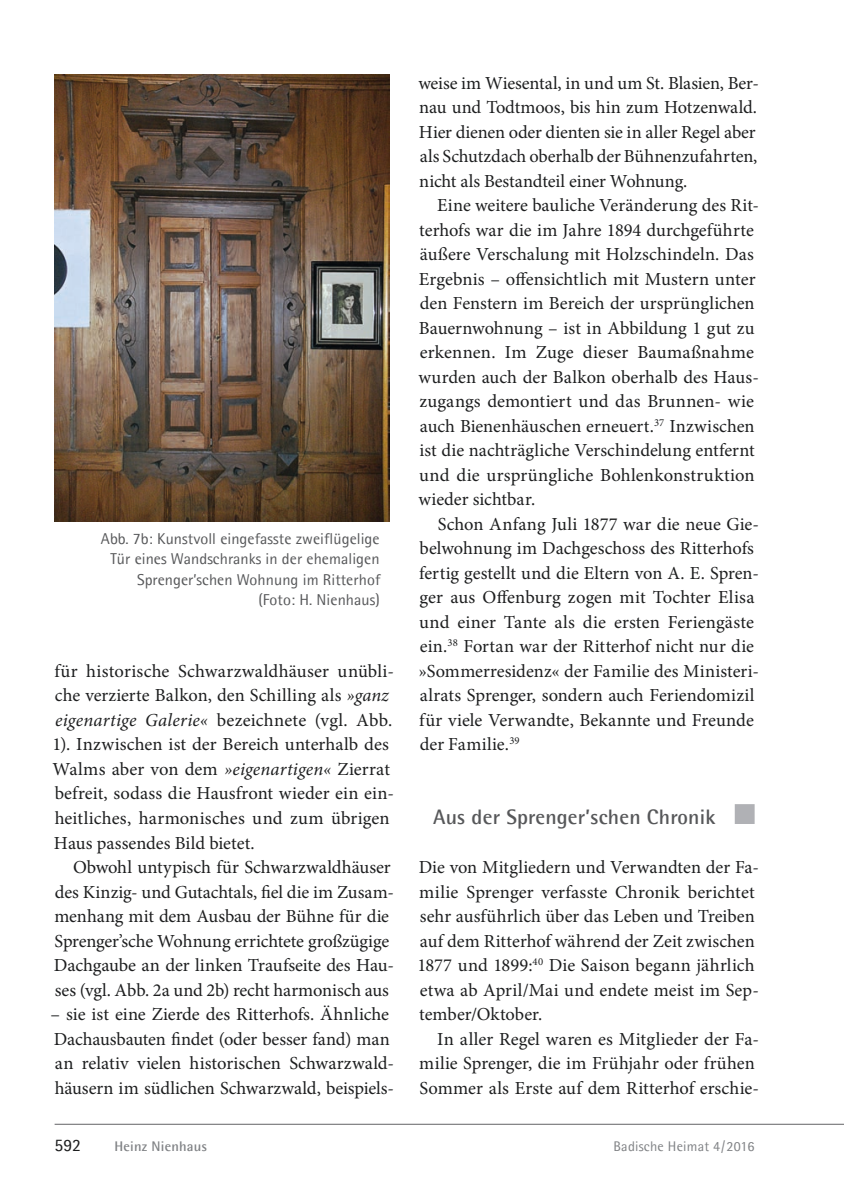
<style>
.page{position:relative;width:844px;height:1191px;background:#fff}
.page>*{position:absolute;margin:0;border:0;box-sizing:border-box;transform-origin:0 0}
.t1{font:700 21px "Agfa Rotis Semisans";letter-spacing:.01em;color:#57585a}
.t2{font:18.38px/24.5px "Minion Pro";color:#1d1e1f}
.t3{font:17.5px "Agfa Rotis Semisans";color:#1d1e1f}
.t4{font:15.75px/20.1px "Agfa Rotis Semisans";letter-spacing:.005em;color:#57585a;text-align:right}
.t5{font:14px "Agfa Rotis Semisans";letter-spacing:.015em;color:#808285}
.t6{font:700 14px "Agfa Rotis Semisans";letter-spacing:.015em;color:#808285}
.s1{font-style:italic}
</style>
<div class="page">
<hr style="left:55px;top:1124px;width:788px;height:1px;background:#636366">
<div style="left:734px;top:804px;width:20px;height:20px;background:#b0b1b5"></div>
<img style="left:55px;top:74px;width:334px;height:447px">
<p class="t4" style="left:101px;top:529px;width:281px">Abb. 7b: Kunstvoll eingefasste zweiflügelige Tür eines Wandschranks in der ehemaligen Sprenger’schen Wohnung im Ritterhof (Foto: H. Nienhaus)</p>
<p class="t2" style="left:54px;top:660px;width:341px">für historische Schwarzwaldhäuser unübli-</p>
<p class="t2" style="left:55px;top:685px;width:335px">che verzierte Balkon, den Schilling als <span class="s1">»ganz</span></p>
<p class="t2" style="left:55px;top:709px;width:339px"><span class="s1">eigenartige Galerie«</span> bezeichnete (vgl. Abb.</p>
<p class="t2" style="left:52px;top:734px;width:338px">1). Inzwischen ist der Bereich unterhalb des</p>
<p class="t2" style="left:52px;top:758px;width:339px">Walms aber von dem <span class="s1">»eigenartigen«</span> Zierrat</p>
<p class="t2" style="left:55px;top:783px;width:341px">befreit, sodass die Hausfront wieder ein ein-</p>
<p class="t2" style="left:55px;top:807px;width:336px">heitliches, harmonisches und zum übrigen</p>
<p class="t2" style="left:54px;top:832px;width:202px">Haus passendes Bild bietet.</p>
<p class="t2" style="left:73px;top:856px;width:319px">Obwohl untypisch für Schwarzwaldhäuser</p>
<p class="t2" style="left:55px;top:881px;width:340px">des Kinzig- und Gutachtals, fiel die im Zusam-</p>
<p class="t2" style="left:54px;top:905px;width:336px">menhang mit dem Ausbau der Bühne für die</p>
<p class="t2" style="left:54px;top:930px;width:336px">Sprenger’sche Wohnung errichtete großzügige</p>
<p class="t2" style="left:54px;top:954px;width:341px">Dachgaube an der linken Traufseite des Hau-</p>
<p class="t2" style="left:55px;top:979px;width:335px">ses (vgl. Abb. 2a und 2b) recht harmonisch aus</p>
<p class="t2" style="left:51px;top:1003px;width:345px">– sie ist eine Zierde des Ritterhofs. Ähnliche Dachausbauten findet (oder besser fand) man an relativ vielen historischen Schwarzwald&shy;häusern im südlichen Schwarzwald, beispiels-</p>
<p class="t2" style="left:418px;top:72px;width:342px">weise im Wiesental, in und um St. Blasien, Ber-</p>
<p class="t2" style="left:419px;top:97px;width:339px">nau und Todtmoos, bis hin zum Hotzenwald.</p>
<p class="t2" style="left:419px;top:121px;width:338px">Hier dienen oder dienten sie in aller Regel aber</p>
<p class="t2" style="left:419px;top:146px;width:339px">als Schutzdach oberhalb der Bühnenzufahrten,</p>
<p class="t2" style="left:419px;top:170px;width:269px">nicht als Bestandteil einer Wohnung.</p>
<p class="t2" style="left:437px;top:195px;width:323px">Eine weitere bauliche Veränderung des Rit-</p>
<p class="t2" style="left:419px;top:219px;width:336px">terhofs war die im Jahre 1894 durchgeführte</p>
<p class="t2" style="left:419px;top:244px;width:335px">äußere Verschalung mit Holzschindeln. Das</p>
<p class="t2" style="left:419px;top:268px;width:338px">Ergebnis – offensichtlich mit Mustern unter</p>
<p class="t2" style="left:420px;top:293px;width:336px">den Fenstern im Bereich der ursprünglichen</p>
<p class="t2" style="left:419px;top:317px;width:337px">Bauernwohnung – ist in Abbildung 1 gut zu</p>
<p class="t2" style="left:420px;top:342px;width:335px">erkennen. Im Zuge dieser Baumaßnahme</p>
<p class="t2" style="left:418px;top:366px;width:342px">wurden auch der Balkon oberhalb des Haus-</p>
<p class="t2" style="left:419px;top:391px;width:336px">zugangs demontiert und das Brunnen- wie</p>
<p class="t2" style="left:419px;top:415px;width:336px">auch Bienenhäuschen erneuert.<sup>37</sup> Inzwischen</p>
<p class="t2" style="left:419px;top:440px;width:337px">ist die nachträgliche Verschindelung entfernt</p>
<p class="t2" style="left:419px;top:464px;width:337px">und die ursprüngliche Bohlenkonstruktion</p>
<p class="t2" style="left:418px;top:489px;width:118px">wieder sichtbar.</p>
<p class="t2" style="left:437px;top:513px;width:323px">Schon Anfang Juli 1877 war die neue Gie-</p>
<p class="t2" style="left:419px;top:538px;width:335px">belwohnung im Dachgeschoss des Ritterhofs</p>
<p class="t2" style="left:419px;top:562px;width:341px">fertig gestellt und die Eltern von A. E. Spren-</p>
<p class="t2" style="left:419px;top:587px;width:336px">ger aus Offenburg zogen mit Tochter Elisa</p>
<p class="t2" style="left:419px;top:611px;width:336px">und einer Tante als die ersten Feriengäste</p>
<p class="t2" style="left:420px;top:636px;width:335px">ein.<sup>38</sup> Fortan war der Ritterhof nicht nur die</p>
<p class="t2" style="left:419px;top:660px;width:341px">»Sommerresidenz« der Familie des Ministeri-</p>
<p class="t2" style="left:419px;top:685px;width:336px">alrats Sprenger, sondern auch Feriendomizil</p>
<p class="t2" style="left:419px;top:709px;width:336px">für viele Verwandte, Bekannte und Freunde</p>
<p class="t2" style="left:420px;top:734px;width:101px">der Familie.<sup>39</sup></p>
<p class="t1" style="left:433px;top:804px;width:284px">Aus der Sprenger’schen Chronik</p>
<p class="t2" style="left:418px;top:856px;width:341px">Die von Mitgliedern und Verwandten der Fa-</p>
<p class="t2" style="left:419px;top:881px;width:337px">milie Sprenger verfasste Chronik berichtet</p>
<p class="t2" style="left:419px;top:905px;width:336px">sehr ausführlich über das Leben und Treiben</p>
<p class="t2" style="left:419px;top:930px;width:336px">auf dem Ritterhof während der Zeit zwischen</p>
<p class="t2" style="left:417px;top:954px;width:338px">1877 und 1899:<sup>40</sup> Die Saison begann jährlich</p>
<p class="t2" style="left:420px;top:979px;width:340px">etwa ab April/Mai und endete meist im Sep-</p>
<p class="t2" style="left:419px;top:1003px;width:125px">tember/Oktober.</p>
<p class="t2" style="left:437px;top:1028px;width:323px">In aller Regel waren es Mitglieder der Fa-</p>
<p class="t2" style="left:419px;top:1052px;width:337px">milie Sprenger, die im Frühjahr oder frühen</p>
<p class="t2" style="left:419px;top:1077px;width:341px">Sommer als Erste auf dem Ritterhof erschie-</p>
<p class="t3" style="left:55px;top:1134px;width:28px">592</p>
<p class="t6" style="left:114px;top:1137px;width:94px">Heinz Nienhaus</p>
<p class="t5" style="left:613px;top:1137px;width:142px">Badische Heimat 4 / 2016</p>
</div>
